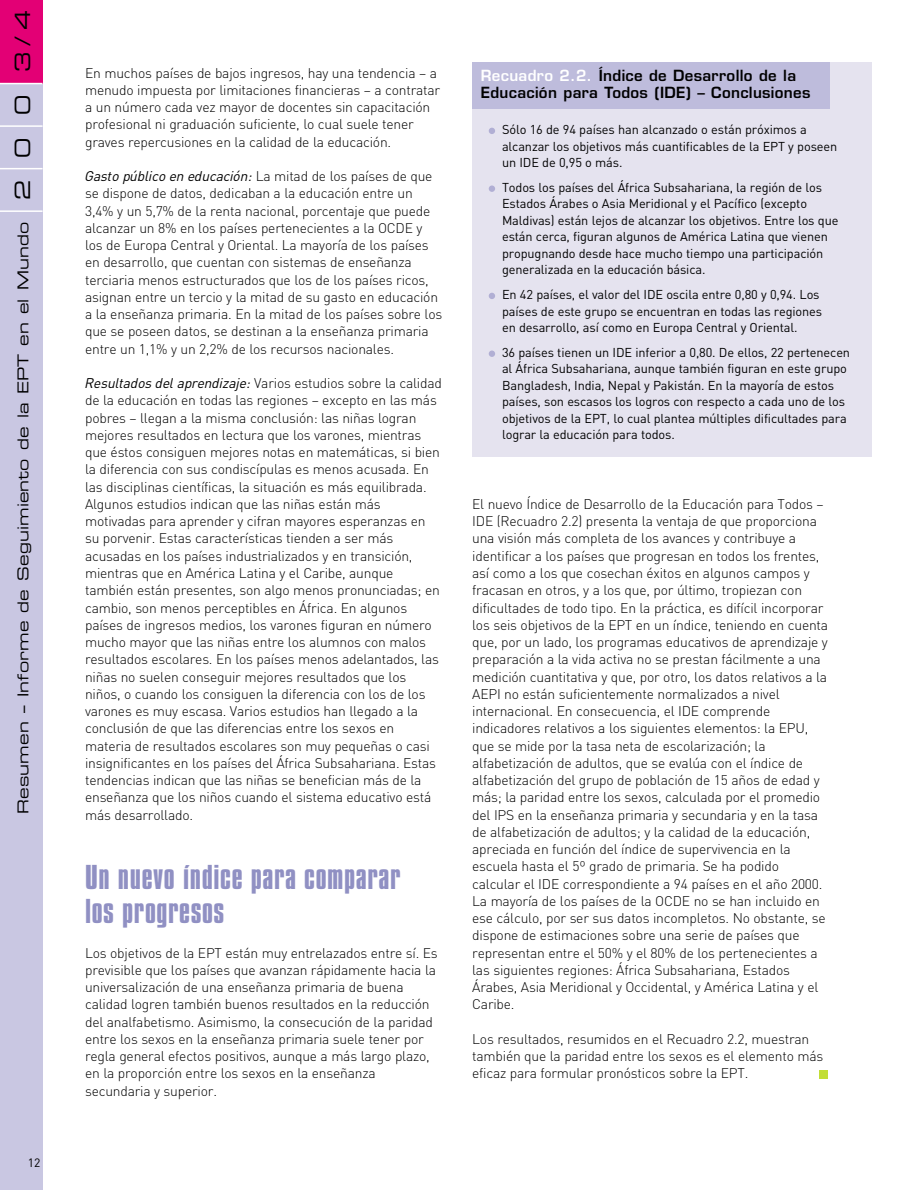
<style>
.page{position:relative;width:914px;height:1190px;background:#fff}
.page>*{position:absolute;margin:0;border:0;box-sizing:border-box;transform-origin:0 0}
.t1{font:29.7px/34.5px "Compacta BT";letter-spacing:.02em;color:#9090c3;scale:1.11 1}
.t2{font:21px "Eurostile Extended Two";color:#000}
.t3{font:600 15px/17.2px "Eurostile";letter-spacing:.02em;color:#000}
.t4{font:15px "Eurostile Extended Two";letter-spacing:.01em;color:#000}
.t5{font:300 13.8px/17.2px "DIN";letter-spacing:-.015em;color:#000}
.t6{font:12.75px/16.5px "DIN";letter-spacing:-.01em;color:#000}
.t7{font:12px "DIN";color:#000}
.s1{font-weight:400;font-style:italic}
.s2{color:#fff}
</style>
<div class="page">
<div style="left:0;top:84px;width:43px;height:1105px;background:#c9c7e2"></div>
<div style="left:0;top:0;width:43px;height:84px;background:#e30075"></div>
<hr style="left:0;top:210px;width:43px;height:2px;background:#fff">
<hr style="left:0;top:168px;width:43px;height:1px;background:#fff">
<hr style="left:0;top:125px;width:43px;height:2px;background:#fff">
<hr style="left:0;top:83px;width:43px;height:1px;background:#fff">
<div style="left:819px;top:1070px;width:9px;height:8px;background:#c2de36"></div>
<div style="left:472px;top:62px;width:400px;height:395px;background:#e5e3ef"></div>
<div style="left:488px;top:350px;width:7px;height:7px;background:#b1afd4;border-radius:50%"></div>
<div style="left:488px;top:293px;width:7px;height:6px;background:#b1afd4;border-radius:50%"></div>
<div style="left:488px;top:185px;width:7px;height:7px;background:#b1afd4;border-radius:50%"></div>
<div style="left:488px;top:128px;width:7px;height:6px;background:#b1afd4;border-radius:50%"></div>
<div style="left:472px;top:62px;width:357px;height:47px;background:#bebcdc"></div>
<h2 class="t2" style="left:15px;top:72px;width:64px;rotate:-90deg">3 / 4</h2>
<h2 class="t2" style="left:15px;top:115px;width:22px;rotate:-90deg">0</h2>
<h2 class="t2" style="left:15px;top:157px;width:22px;rotate:-90deg">0</h2>
<h2 class="t2" style="left:15px;top:200px;width:22px;rotate:-90deg">2</h2>
<p class="t4" style="left:17px;top:813px;width:593px;rotate:-90deg">Resumen – Informe de Seguimiento de la EPT en el Mundo</p>
<p class="t7" style="left:28px;top:1158px;width:14px">12</p>
<p class="t5" style="left:85px;top:66px;width:356px">En muchos países de bajos ingresos, hay una tendencia – a menudo impuesta por limitaciones financieras – a contratar a un número cada vez mayor de docentes sin capacitación profesional ni graduación suficiente, lo cual suele tener graves repercusiones en la calidad de la educación.</p>
<p class="t5" style="left:85px;top:169px;width:359px"><span class="s1">Gasto público en educación:</span> La mitad de los países de que se dispone de datos, dedicaban a la educación entre un 3,4% y un 5,7% de la renta nacional, porcentaje que puede alcanzar un 8% en los países pertenecientes a la OCDE y los de Europa Central y Oriental. La mayoría de los países en desarrollo, que cuentan con sistemas de enseñanza terciaria menos estructurados que los de los países ricos, asignan entre un tercio y la mitad de su gasto en educación a la enseñanza primaria. En la mitad de los países sobre los que se poseen datos, se destinan a la enseñanza primaria entre un 1,1% y un 2,2% de los recursos nacionales.</p>
<p class="t5" style="left:85px;top:376px;width:358px"><span class="s1">Resultados del aprendizaje:</span> Varios estudios sobre la calidad de la educación en todas las regiones – excepto en las más pobres – llegan a la misma conclusión: las niñas logran mejores resultados en lectura que los varones, mientras que éstos consiguen mejores notas en matemáticas, si bien la diferencia con sus condiscípulas es menos acusada. En las disciplinas científicas, la situación es más equilibrada.<br>Algunos estudios indican que las niñas están más motivadas para aprender y cifran mayores esperanzas en su porvenir. Estas características tienden a ser más acusadas en los países industrializados y en transición, mientras que en América Latina y el Caribe, aunque también están presentes, son algo menos pronunciadas; en cambio, son menos perceptibles en África. En algunos países de ingresos medios, los varones figuran en número mucho mayor que las niñas entre los alumnos con malos resultados escolares. En los países menos adelantados, las niñas no suelen conseguir mejores resultados que los niños, o cuando los consiguen la diferencia con los de los varones es muy escasa. Varios estudios han llegado a la conclusión de que las diferencias entre los sexos en materia de resultados escolares son muy pequeñas o casi insignificantes en los países del África Subsahariana. Estas tendencias indican que las niñas se benefician más de la enseñanza que los niños cuando el sistema educativo está más desarrollado.</p>
<h1 class="t1" style="left:85px;top:862px;width:286px">Un nuevo índice para comparar los progresos</h1>
<p class="t5" style="left:85px;top:945px;width:354px">Los objetivos de la EPT están muy entrelazados entre sí. Es previsible que los países que avanzan rápidamente hacia la universalización de una enseñanza primaria de buena calidad logren también buenos resultados en la reducción del analfabetismo. Asimismo, la consecución de la paridad entre los sexos en la enseñanza primaria suele tener por regla general efectos positivos, aunque a más largo plazo, en la proporción entre los sexos en la enseñanza secundaria y superior.</p>
<p class="t3" style="left:480px;top:68px;width:331px"><span class="s2">Recuadro 2.2.</span> Índice de Desarrollo de la<br>Educación para Todos (IDE) – Conclusiones</p>
<p class="t6" style="left:502px;top:123px;width:337px">Sólo 16 de 94 países han alcanzado o están próximos a alcanzar los objetivos más cuantificables de la EPT y poseen un IDE de 0,95 o más.</p>
<p class="t6" style="left:502px;top:180px;width:338px">Todos los países del África Subsahariana, la región de los Estados Árabes o Asia Meridional y el Pacífico (excepto Maldivas) están lejos de alcanzar los objetivos. Entre los que están cerca, figuran algunos de América Latina que vienen propugnando desde hace mucho tiempo una participación generalizada en la educación básica.</p>
<p class="t6" style="left:502px;top:288px;width:322px">En 42 países, el valor del IDE oscila entre 0,80 y 0,94. Los países de este grupo se encuentran en todas las regiones en desarrollo, así como en Europa Central y Oriental.</p>
<p class="t6" style="left:502px;top:345px;width:349px">36 países tienen un IDE inferior a 0,80. De ellos, 22 pertenecen al África Subsahariana, aunque también figuran en este grupo Bangladesh, India, Nepal y Pakistán. En la mayoría de estos países, son escasos los logros con respecto a cada uno de los objetivos de la EPT, lo cual plantea múltiples dificultades para lograr la educación para todos.</p>
<p class="t5" style="left:472px;top:497px;width:357px">El nuevo Índice de Desarrollo de la Educación para Todos – IDE (Recuadro 2.2) presenta la ventaja de que proporciona una visión más completa de los avances y contribuye a identificar a los países que progresan en todos los frentes, así como a los que cosechan éxitos en algunos campos y fracasan en otros, y a los que, por último, tropiezan con dificultades de todo tipo. En la práctica, es difícil incorporar los seis objetivos de la EPT en un índice, teniendo en cuenta que, por un lado, los programas educativos de aprendizaje y preparación a la vida activa no se prestan fácilmente a una medición cuantitativa y que, por otro, los datos relativos a la AEPI no están suficientemente normalizados a nivel internacional. En consecuencia, el IDE comprende indicadores relativos a los siguientes elementos: la EPU, que se mide por la tasa neta de escolarización; la alfabetización de adultos, que se evalúa con el índice de alfabetización del grupo de población de 15 años de edad y más; la paridad entre los sexos, calculada por el promedio del IPS en la enseñanza primaria y secundaria y en la tasa de alfabetización de adultos; y la calidad de la educación, apreciada en función del índice de supervivencia en la escuela hasta el 5º grado de primaria. Se ha podido calcular el IDE correspondiente a 94 países en el año 2000.<br>La mayoría de los países de la OCDE no se han incluido en ese cálculo, por ser sus datos incompletos. No obstante, se dispone de estimaciones sobre una serie de países que representan entre el 50% y el 80% de los pertenecientes a las siguientes regiones: África Subsahariana, Estados Árabes, Asia Meridional y Occidental, y América Latina y el Caribe.</p>
<p class="t5" style="left:472px;top:1032px;width:352px">Los resultados, resumidos en el Recuadro 2.2, muestran también que la paridad entre los sexos es el elemento más eficaz para formular pronósticos sobre la EPT.</p>
</div>
